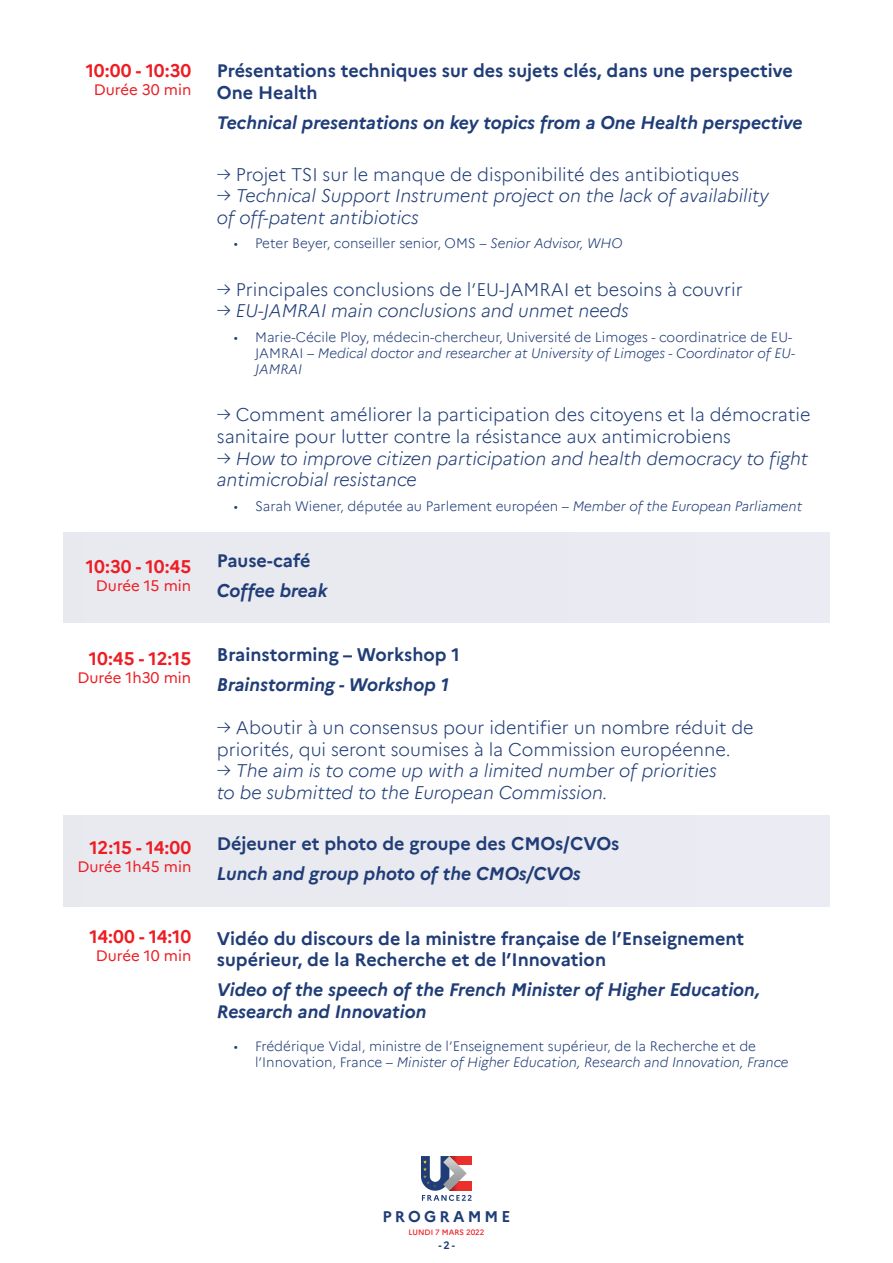
<style>
.page{position:relative;width:893px;height:1263px;background:#fff}
.page>*{position:absolute;margin:0;border:0;box-sizing:border-box;transform-origin:0 0}
.BLOC_COULEUR{font:300 18px/21.6px "Marianne";color:#203d77}
.BLOC_COULEUR-2{font:italic 300 18px/21.6px "Marianne";color:#203d77}
.BLOC_COULEUR-3{font:700 18px/21.6px "Marianne";color:#203d77}
.BLOC_COULEUR-4{font:italic 700 18px/21.6px "Marianne";color:#203d77}
.t1{font:700 18px "Marianne";color:#ee1d23}
.t2{font:700 15.3px "Marianne";letter-spacing:.2em;color:#203d77}
.t3{font:15px "Marianne";color:#ee1d23}
.t4{font:300 13.5px/16.2px "Marianne";color:#203d77}
.t5{font:700 10.5px "Marianne";color:#203d77}
.t6{font:500 7.65px "Marianne";color:#ee1d23}
.s1{font-style:normal}
.s2{font-style:italic}
</style>
<div class="page">
<div style="left:64px;top:532px;width:765px;height:56px;background:#e9eaf1"></div>
<div style="left:64px;top:571px;width:765px;height:51px;background:#e9eaf1"></div>
<div style="left:64px;top:816px;width:765px;height:56px;background:#e9eaf1"></div>
<div style="left:64px;top:854px;width:765px;height:52px;background:#e9eaf1"></div>
<svg style="left:421px;top:1156px;width:51px;height:45px"></svg>
<p class="t1" style="left:86px;top:57px;width:107px">10:00 - 10:30</p>
<p class="t3" style="left:94px;top:78px;width:99px">Durée 30 min</p>
<p class="t1" style="left:86px;top:552px;width:107px">10:30 - 10:45</p>
<p class="t3" style="left:96px;top:574px;width:97px">Durée 15 min</p>
<p class="t1" style="left:89px;top:645px;width:104px">10:45 - 12:15</p>
<p class="t3" style="left:77px;top:666px;width:115px">Durée 1h30 min</p>
<p class="t1" style="left:89px;top:834px;width:104px">12:15 - 14:00</p>
<p class="t3" style="left:78px;top:855px;width:115px">Durée 1h45 min</p>
<p class="t1" style="left:89px;top:922px;width:103px">14:00 - 14:10</p>
<p class="t3" style="left:96px;top:944px;width:97px">Durée 10 min</p>
<p class="BLOC_COULEUR-3" style="left:217px;top:59px;width:577px">Présentations techniques sur des sujets clés, dans une perspective<br>One Health</p>
<p class="BLOC_COULEUR-4" style="left:217px;top:110px;width:587px">Technical presentations on key topics from a One Health perspective</p>
<p class="BLOC_COULEUR" style="left:217px;top:162px;width:524px">→ Projet TSI sur le manque de disponibilité des antibiotiques</p>
<p class="BLOC_COULEUR-2" style="left:217px;top:183px;width:554px"><span class="s1">→</span> Technical Support Instrument project on the lack of availability of off-patent antibiotics</p>
<p class="t4" style="left:234px;top:234px;width:390px">• Peter Beyer, conseiller senior, OMS – <span class="s2">Senior Advisor, WHO</span></p>
<p class="BLOC_COULEUR" style="left:217px;top:277px;width:527px">→ Principales conclusions de l’EU-JAMRAI et besoins à couvrir</p>
<p class="BLOC_COULEUR-2" style="left:217px;top:298px;width:413px">→ EU-JAMRAI main conclusions and unmet needs</p>
<p class="t4" style="left:255px;top:328px;width:541px;text-indent:-21px">• Marie-Cécile Ploy, médecin-chercheur, Université de Limoges - coordinatrice de EU-<br>JAMRAI – <span class="s2">Medical doctor and researcher at University of Limoges - Coordinator of EU-<br>JAMRAI</span></p>
<p class="BLOC_COULEUR" style="left:217px;top:403px;width:595px">→ Comment améliorer la participation des citoyens et la démocratie sanitaire pour lutter contre la résistance aux antimicrobiens</p>
<p class="BLOC_COULEUR-2" style="left:217px;top:446px;width:593px"><span class="s1">→</span> How to improve citizen participation and health democracy to fight antimicrobial resistance</p>
<p class="t4" style="left:234px;top:497px;width:570px">• Sarah Wiener, députée au Parlement européen – <span class="s2">Member of the European Parliament</span></p>
<p class="BLOC_COULEUR-3" style="left:217px;top:548px;width:95px">Pause-café</p>
<p class="BLOC_COULEUR-4" style="left:217px;top:578px;width:112px">Coffee break</p>
<p class="BLOC_COULEUR-3" style="left:217px;top:642px;width:244px">Brainstorming – Workshop 1</p>
<p class="BLOC_COULEUR-4" style="left:217px;top:672px;width:233px">Brainstorming - Workshop 1</p>
<p class="BLOC_COULEUR" style="left:217px;top:715px;width:538px">→ Aboutir à un consensus pour identifier un nombre réduit de priorités, qui seront soumises à la Commission européenne.</p>
<p class="BLOC_COULEUR-2" style="left:217px;top:758px;width:501px"><span class="s1">→</span> The aim is to come up with a limited number of priorities to be submitted to the European Commission.</p>
<p class="BLOC_COULEUR-3" style="left:217px;top:831px;width:404px">Déjeuner et photo de groupe des CMOs/CVOs</p>
<p class="BLOC_COULEUR-4" style="left:217px;top:862px;width:365px">Lunch and group photo of the CMOs/CVOs</p>
<p class="BLOC_COULEUR-3" style="left:217px;top:926px;width:529px">Vidéo du discours de la ministre française de l’Enseignement supérieur, de la Recherche et de l’Innovation</p>
<p class="BLOC_COULEUR-4" style="left:217px;top:978px;width:545px">Video of the speech of the French Minister of Higher Education,<br>Research and Innovation</p>
<p class="t4" style="left:255px;top:1037px;width:535px;text-indent:-21px">• Frédérique Vidal, ministre de l’Enseignement supérieur, de la Recherche et de l’Innovation, France – <span class="s2">Minister of Higher Education, Research and Innovation, France</span></p>
<p class="t2" style="left:383px;top:1205px;width:129px">PROGRAMME</p>
<p class="t6" style="left:409px;top:1226px;width:77px">LUNDI 7 MARS 2022</p>
<p class="t5" style="left:438px;top:1237px;width:18px">-2-</p>
</div>
